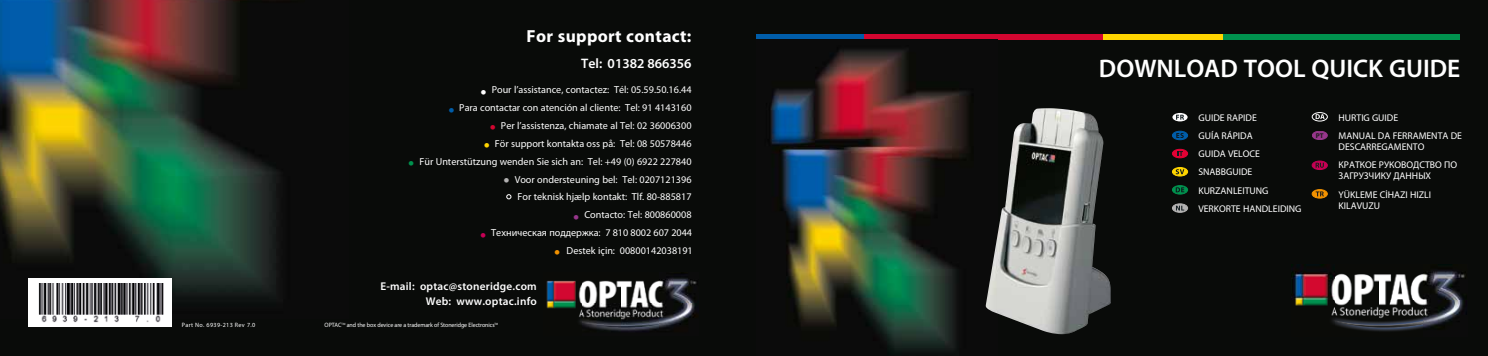
<style>
.page{position:relative;width:1488px;height:356px;background:#fff}
.page>*{position:absolute;margin:0;border:0;box-sizing:border-box;transform-origin:0 0}
.t1{font:600 25.5px "Myriad Pro";color:#fff}
.t2{font:700 17.5px "Myriad";letter-spacing:.02em;color:#fff}
.t3{font:600 13.75px "Myriad Pro";color:#fff}
.t4{font:600 11.25px/15px "Myriad Pro";letter-spacing:.02em;color:#fff;text-align:right}
.t5{font:10.12px/17.9px "Myriad Pro";color:#fff;text-align:right}
.t6{font:9.75px/18.2px "Myriad Pro";color:#fff}
.t7{font:700 7px "Myriad";color:#1d1d1b}
.t8{font:6.25px "Myriad Pro";letter-spacing:-.01em;color:#fff;scale:.95 1}
.t9{font:6.25px "Myriad Pro";letter-spacing:.055em;color:#fff}
.s1{font-size:21.75px}
.s2{font-size:21.75px;color:#005da9}
.s3{font-size:21.75px;color:#d30630}
.s4{font-size:21.75px;color:#ffd500}
.s5{font-size:21.75px;color:#00924e}
.s6{font-size:21.75px;color:#b3b2b2}
.s7{font-size:21.75px;color:#96368b}
.s8{font-size:21.75px;color:#c60054}
.s9{font-size:21.75px;color:#f39200}
</style>
<div class="page">
<div style="left:733px;top:0;width:755px;height:356px;background:#090b09"></div>
<div style="left:734px;top:34px;width:130px;height:6px;background:#005da9"></div>
<div style="left:864px;top:34px;width:239px;height:6px;background:#d30630"></div>
<div style="left:1103px;top:34px;width:120px;height:6px;background:#ffd500"></div>
<div style="left:1223px;top:34px;width:237px;height:6px;background:#00924e"></div>
<div style="left:1312px;top:112px;width:16px;height:9px;border:1px solid #fff;border-radius:50%"></div>
<svg style="left:1315px;top:114px;width:9px;height:5px"></svg>
<div style="left:1312px;top:131px;width:15px;height:8px;background:#96368b;border-radius:50%"></div>
<div style="left:1312px;top:131px;width:15px;height:9px;border:1px solid #96368b;border-radius:50%"></div>
<img style="left:1292px;top:270px;width:173px;height:62px">
<img style="left:770px;top:49px;width:216px;height:304px">
<img style="left:986px;top:108px;width:125px;height:226px">
<div style="left:0;top:0;width:755px;height:356px;background:#090b09"></div>
<svg style="left:506px;top:194px;width:5px;height:5px"></svg>
<img style="left:0;top:0;width:280px;height:319px">
<img style="left:546px;top:277px;width:151px;height:55px">
<svg style="left:1172px;top:113px;width:15px;height:8px"></svg>
<svg style="left:1176px;top:115px;width:8px;height:5px"></svg>
<div style="left:1172px;top:131px;width:15px;height:9px;background:#005da9;border-radius:50%"></div>
<div style="left:1172px;top:131px;width:16px;height:9px;border:1px solid #005da9;border-radius:50%"></div>
<svg style="left:1176px;top:133px;width:8px;height:5px"></svg>
<div style="left:1172px;top:149px;width:15px;height:9px;background:#e40134;border-radius:50%"></div>
<div style="left:1172px;top:149px;width:16px;height:9px;border:1px solid #e40134;border-radius:50%"></div>
<svg style="left:1177px;top:151px;width:6px;height:5px"></svg>
<svg style="left:1172px;top:167px;width:15px;height:9px"></svg>
<div style="left:1172px;top:167px;width:16px;height:9px;border:1px solid #ffd500;border-radius:50%"></div>
<svg style="left:1176px;top:169px;width:8px;height:5px"></svg>
<svg style="left:1172px;top:185px;width:15px;height:9px"></svg>
<div style="left:1172px;top:185px;width:16px;height:9px;border:1px solid #00924e;border-radius:50%"></div>
<svg style="left:1176px;top:187px;width:8px;height:5px"></svg>
<div style="left:1172px;top:204px;width:15px;height:8px;background:#b3b2b2;border-radius:50%"></div>
<div style="left:1172px;top:204px;width:16px;height:8px;border:1px solid #b3b2b2;border-radius:50%"></div>
<svg style="left:1176px;top:205px;width:8px;height:5px"></svg>
<div style="left:1312px;top:161px;width:15px;height:8px;background:#c60054;border-radius:50%"></div>
<div style="left:1312px;top:161px;width:15px;height:9px;border:1px solid #c60054;border-radius:50%"></div>
<svg style="left:1315px;top:163px;width:9px;height:5px"></svg>
<div style="left:1312px;top:189px;width:15px;height:9px;background:#f39200;border-radius:50%"></div>
<div style="left:1312px;top:189px;width:15px;height:9px;border:1px solid #f39200;border-radius:50%"></div>
<svg style="left:1315px;top:191px;width:9px;height:5px"></svg>
<div style="left:29px;top:278px;width:143px;height:49px;background:#fff"></div>
<img style="left:38px;top:283px;width:126px;height:39px">
<h2 class="t2" style="left:526px;top:27px;width:166px">For support contact:</h2>
<h3 class="t3" style="left:581px;top:54px;width:112px">Tel: 01382 866356</h3>
<p class="t5" style="left:480px;top:81px;width:213px"><span class="s1">•</span> Pour l’assistance, contactez: Tél: 05.59.50.16.44</p>
<p class="t5" style="left:448px;top:99px;width:245px"><span class="s2">•</span> Para contactar con atención al cliente: Tel: 91 4143160</p>
<p class="t5" style="left:490px;top:116px;width:203px"><span class="s3">•</span> Per l’assistenza, chiamate al Tel: 02 36006300</p>
<p class="t5" style="left:484px;top:134px;width:209px"><span class="s4">•</span> För support kontakta oss på: Tel: 08 50578446</p>
<p class="t5" style="left:408px;top:152px;width:285px"><span class="s5">•</span> Für Unterstützung wenden Sie sich an: Tel: +49 (0) 6922 227840</p>
<p class="t5" style="left:503px;top:170px;width:190px"><span class="s6">•</span> Voor ondersteuning bel: Tel: 0207121396<br>For teknisk hjælp kontakt: Tlf. 80-885817</p>
<p class="t5" style="left:573px;top:206px;width:120px"><span class="s7">•</span> Contacto: Tel: 800860008</p>
<p class="t5" style="left:480px;top:223px;width:214px"><span class="s8">•</span> Тeхническая поддержка: 7 810 8002 607 2044</p>
<p class="t5" style="left:554px;top:241px;width:140px"><span class="s9">•</span> Destek için: 00800142038191</p>
<p class="t4" style="left:380px;top:279px;width:158px">E-mail: optac@stoneridge.com<br>Web: www.optac.info</p>
<p class="t9" style="left:182px;top:321px;width:75px">Part No. 6939-213 Rev 7.0</p>
<p class="t8" style="left:325px;top:321px;width:184px">OPTAC<sup>TM</sup> and the box device are a trademark of Stoneridge Electronics<sup>TM</sup></p>
<h1 class="t1" style="left:1099px;top:52px;width:363px">DOWNLOAD TOOL QUICK GUIDE</h1>
<p class="t6" style="left:1338px;top:108px;width:125px">HURTIG GUIDE<br>MANUAL DA FERRAMENTA DE</p>
<p class="t6" style="left:1338px;top:137px;width:120px">DESCARREGAMENTO<br>КРАТКОЕ РУКОВОДСТВО ПО</p>
<p class="t6" style="left:1338px;top:167px;width:94px">ЗАГРУЗЧИКУ ДАННЫХ<br>YÜKLEME CİHAZI HIZLI</p>
<p class="t6" style="left:1338px;top:196px;width:43px">KILAVUZU</p>
<p class="t6" style="left:1198px;top:108px;width:105px">GUIDE RAPIDE<br>GUÍA RÁPIDA<br>GUIDA VELOCE<br>SNABBGUIDE<br>KURZANLEITUNG<br>VERKORTE HANDLEIDING</p>
<p class="t7" style="left:1316px;top:132px;width:9px">PT</p>
</div>
